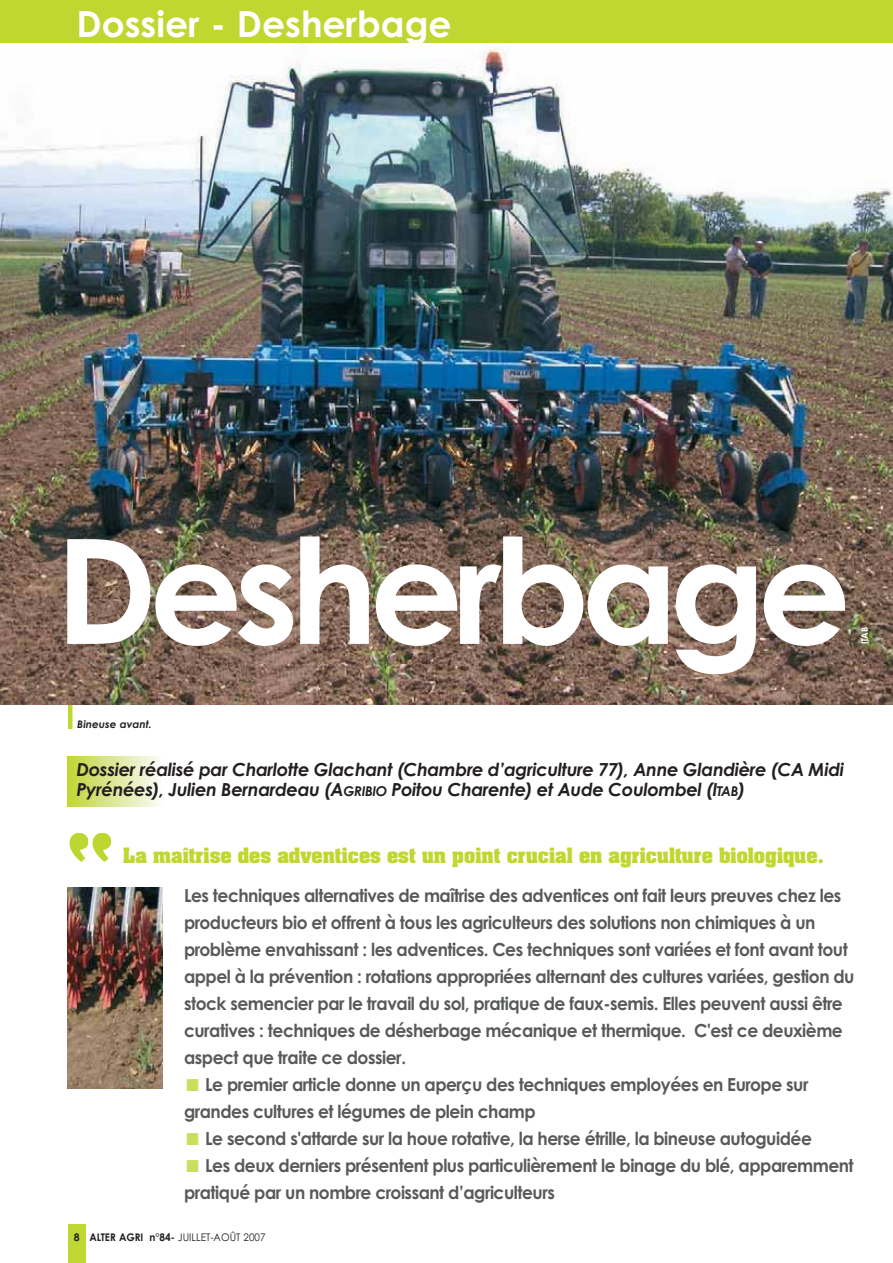
<style>
.page{position:relative;width:893px;height:1263px;background:#fff}
.page>*{position:absolute;margin:0;border:0;box-sizing:border-box;transform-origin:0 0}
.t1{font:700 145.8px "Century Gothic";letter-spacing:-.055em;color:#fff}
.t2{font:700 36px "Century Gothic";color:#fff}
.t3{font:700 18px/27px "Century Gothic";letter-spacing:-.03em;color:#58595b;scale:.95 1}
.t4{font:italic 700 18px/20.7px "Century Gothic";letter-spacing:-.02em;color:#231f20}
.t5{font:700 18px "Aachen";color:#bfd730}
.t6{font:10.5px "Century Gothic";color:#231f20;scale:.95 1}
.t7{font:italic 700 10.5px "Century Gothic";color:#231f20}
.t8{font:700 9px "Century Gothic";color:#fff}
.s1{font-size:13.5px}
.s2{font-family:"Scala Sans Bold Expert";font-weight:400;color:#cbdd5c}
.s3{font-weight:700}
</style>
<div class="page">
<hr style="left:68px;top:676px;width:4px;height:53px;background:#bfd730">
<img style="left:0;top:43px;width:893px;height:661px">
<div style="left:68px;top:1225px;width:17px;height:38px;background:#bfd730"></div>
<div style="left:0;top:0;width:893px;height:43px;background:#bfd730"></div>
<hr style="left:68px;top:756px;width:1px;height:50px;background:#c0d733">
<hr style="left:69px;top:756px;width:1px;height:50px;background:#c1d835">
<hr style="left:70px;top:756px;width:1px;height:50px;background:#c2d837">
<hr style="left:71px;top:756px;width:1px;height:50px;background:#c2d83a">
<hr style="left:72px;top:756px;width:1px;height:50px;background:#c2d83c">
<hr style="left:73px;top:756px;width:1px;height:50px;background:#c3d93e">
<hr style="left:74px;top:756px;width:1px;height:50px;background:#c4d941">
<hr style="left:75px;top:756px;width:1px;height:50px;background:#c5da44">
<hr style="left:76px;top:756px;width:1px;height:50px;background:#c5da45">
<hr style="left:77px;top:756px;width:1px;height:50px;background:#c6da48">
<hr style="left:78px;top:756px;width:1px;height:50px;background:#c6da4b">
<hr style="left:79px;top:756px;width:1px;height:50px;background:#c7db4c">
<hr style="left:80px;top:756px;width:1px;height:50px;background:#c7db4f">
<hr style="left:81px;top:756px;width:1px;height:50px;background:#c8db52">
<hr style="left:82px;top:756px;width:1px;height:50px;background:#c9dc54">
<hr style="left:83px;top:756px;width:1px;height:50px;background:#cadc57">
<hr style="left:84px;top:756px;width:1px;height:50px;background:#cadd5a">
<hr style="left:85px;top:756px;width:1px;height:50px;background:#cbdd5b">
<hr style="left:86px;top:756px;width:1px;height:50px;background:#cbdd5e">
<hr style="left:87px;top:756px;width:1px;height:50px;background:#ccde61">
<hr style="left:88px;top:756px;width:1px;height:50px;background:#cdde63">
<hr style="left:89px;top:756px;width:1px;height:50px;background:#cdde66">
<hr style="left:90px;top:756px;width:1px;height:50px;background:#cedf68">
<hr style="left:91px;top:756px;width:1px;height:50px;background:#cedf6a">
<hr style="left:92px;top:756px;width:1px;height:50px;background:#cfdf6d">
<hr style="left:93px;top:756px;width:1px;height:50px;background:#d0e070">
<hr style="left:94px;top:756px;width:1px;height:50px;background:#d1e071">
<hr style="left:95px;top:756px;width:1px;height:50px;background:#d1e074">
<hr style="left:96px;top:756px;width:1px;height:50px;background:#d1e176">
<hr style="left:97px;top:756px;width:1px;height:50px;background:#d2e179">
<hr style="left:98px;top:756px;width:1px;height:50px;background:#d3e27a">
<hr style="left:99px;top:756px;width:1px;height:50px;background:#d4e27d">
<hr style="left:100px;top:756px;width:1px;height:50px;background:#d4e37f">
<hr style="left:101px;top:756px;width:1px;height:50px;background:#d4e381">
<hr style="left:102px;top:756px;width:1px;height:50px;background:#d5e383">
<hr style="left:103px;top:756px;width:1px;height:50px;background:#d6e485">
<hr style="left:104px;top:756px;width:1px;height:50px;background:#d7e487">
<hr style="left:105px;top:756px;width:1px;height:50px;background:#d8e589">
<hr style="left:106px;top:756px;width:1px;height:50px;background:#d8e58b">
<hr style="left:107px;top:756px;width:1px;height:50px;background:#d8e58d">
<hr style="left:108px;top:756px;width:1px;height:50px;background:#d9e68e">
<hr style="left:109px;top:756px;width:1px;height:50px;background:#dae690">
<hr style="left:110px;top:756px;width:1px;height:50px;background:#dae693">
<hr style="left:111px;top:756px;width:1px;height:50px;background:#dbe795">
<hr style="left:112px;top:756px;width:1px;height:50px;background:#dce796">
<hr style="left:113px;top:756px;width:1px;height:50px;background:#dce898">
<hr style="left:114px;top:756px;width:1px;height:50px;background:#dde89a">
<hr style="left:115px;top:756px;width:1px;height:50px;background:#dee99d">
<hr style="left:116px;top:756px;width:1px;height:50px;background:#dee99e">
<hr style="left:117px;top:756px;width:1px;height:50px;background:#dfe9a0">
<hr style="left:118px;top:756px;width:1px;height:50px;background:#e0eaa2">
<hr style="left:119px;top:756px;width:1px;height:50px;background:#e0eaa4">
<hr style="left:120px;top:756px;width:1px;height:50px;background:#e1eba7">
<hr style="left:121px;top:756px;width:1px;height:50px;background:#e1eba8">
<hr style="left:122px;top:756px;width:1px;height:50px;background:#e2ebaa">
<hr style="left:123px;top:756px;width:1px;height:50px;background:#e3ecac">
<hr style="left:124px;top:756px;width:1px;height:50px;background:#e4ecae">
<hr style="left:125px;top:756px;width:1px;height:50px;background:#e4ecb0">
<hr style="left:126px;top:756px;width:1px;height:50px;background:#e4edb2">
<hr style="left:127px;top:756px;width:1px;height:50px;background:#e5edb5">
<hr style="left:128px;top:756px;width:1px;height:50px;background:#e6eeb6">
<hr style="left:129px;top:756px;width:1px;height:50px;background:#e7eeb8">
<hr style="left:130px;top:756px;width:1px;height:50px;background:#e7efbb">
<hr style="left:131px;top:756px;width:1px;height:50px;background:#e8efbc">
<hr style="left:132px;top:756px;width:1px;height:50px;background:#e8f0bf">
<hr style="left:133px;top:756px;width:1px;height:50px;background:#e9f0c1">
<hr style="left:134px;top:756px;width:1px;height:50px;background:#eaf1c3">
<hr style="left:135px;top:756px;width:1px;height:50px;background:#ebf1c5">
<hr style="left:136px;top:756px;width:1px;height:50px;background:#ebf1c7">
<hr style="left:137px;top:756px;width:1px;height:50px;background:#ecf2c9">
<hr style="left:138px;top:756px;width:1px;height:50px;background:#ecf2cb">
<hr style="left:139px;top:756px;width:1px;height:50px;background:#edf3cd">
<hr style="left:140px;top:756px;width:1px;height:50px;background:#edf3cf">
<hr style="left:141px;top:756px;width:1px;height:50px;background:#eef4d1">
<hr style="left:142px;top:756px;width:1px;height:50px;background:#eff4d3">
<hr style="left:143px;top:756px;width:1px;height:50px;background:#f0f5d5">
<hr style="left:144px;top:756px;width:1px;height:50px;background:#f1f5d7">
<hr style="left:145px;top:756px;width:1px;height:50px;background:#f0f5d9">
<hr style="left:146px;top:756px;width:1px;height:50px;background:#f1f6db">
<hr style="left:147px;top:756px;width:1px;height:50px;background:#f2f6dd">
<hr style="left:148px;top:756px;width:1px;height:50px;background:#f3f7df">
<hr style="left:149px;top:756px;width:1px;height:50px;background:#f4f7e1">
<hr style="left:150px;top:756px;width:1px;height:50px;background:#f4f8e3">
<hr style="left:151px;top:756px;width:1px;height:50px;background:#f4f8e5">
<hr style="left:152px;top:756px;width:1px;height:50px;background:#f5f9e7">
<hr style="left:153px;top:756px;width:1px;height:50px;background:#f6f9e9">
<hr style="left:154px;top:756px;width:1px;height:50px;background:#f7faec">
<hr style="left:155px;top:756px;width:1px;height:50px;background:#f7faed">
<hr style="left:156px;top:756px;width:1px;height:50px;background:#f8fbef">
<hr style="left:157px;top:756px;width:1px;height:50px;background:#f9fbf2">
<hr style="left:158px;top:756px;width:1px;height:50px;background:#fbfcf3">
<hr style="left:159px;top:756px;width:1px;height:50px;background:#fcfdf6">
<hr style="left:160px;top:756px;width:1px;height:50px;background:#fcfdf9">
<hr style="left:161px;top:756px;width:1px;height:50px;background:#fdfefb">
<img style="left:69px;top:832px;width:43px;height:30px">
<img style="left:68px;top:888px;width:95px;height:201px">
<h2 class="t2" style="left:76px;top:11px;width:376px">Dossier - Desherbage</h2>
<h1 class="t1" style="left:55px;top:537px;width:797px">Desherbage</h1>
<p class="t8" style="left:861px;top:644px;width:19px;rotate:-90deg">ITAB</p>
<p class="t7" style="left:77px;top:721px;width:76px">Bineuse avant.</p>
<p class="t4" style="left:76px;top:760px;width:769px">Dossier réalisé par Charlotte Glachant (Chambre d’agriculture 77), Anne Glandière (CA Midi<br>Pyrénées), Julien Bernardeau (A<span class="s1">GRIBIO</span> Poitou Charente) et Aude Coulombel (I<span class="s1">TAB</span>)</p>
<p class="t5" style="left:123px;top:847px;width:702px">La maîtrise des adventices est un point crucial en agriculture biologique.</p>
<p class="t3" style="left:184px;top:884px;width:707px">Les techniques alternatives de maîtrise des adventices ont fait leurs preuves chez les producteurs bio et offrent à tous les agriculteurs des solutions non chimiques à un problème envahissant : les adventices. Ces techniques sont variées et font avant tout appel à la prévention : rotations appropriées alternant des cultures variées, gestion du stock semencier par le travail du sol, pratique de faux-semis. Elles peuvent aussi être curatives : techniques de désherbage mécanique et thermique. C'est ce deuxième aspect que traite ce dossier.<br><span class="s2">R</span> Le premier article donne un aperçu des techniques employées en Europe sur grandes cultures et légumes de plein champ<br><span class="s2">R</span> Le second s'attarde sur la houe rotative, la herse étrille, la bineuse autoguidée<br><span class="s2">R</span> Les deux derniers présentent plus particulièrement le binage du blé, apparemment pratiqué par un nombre croissant d’agriculteurs</p>
<p class="t6" style="left:74px;top:1233px;width:203px"><span class="s3">8 ALTER AGRI n°84-</span> JUILLET-AOÛT 2007</p>
</div>
